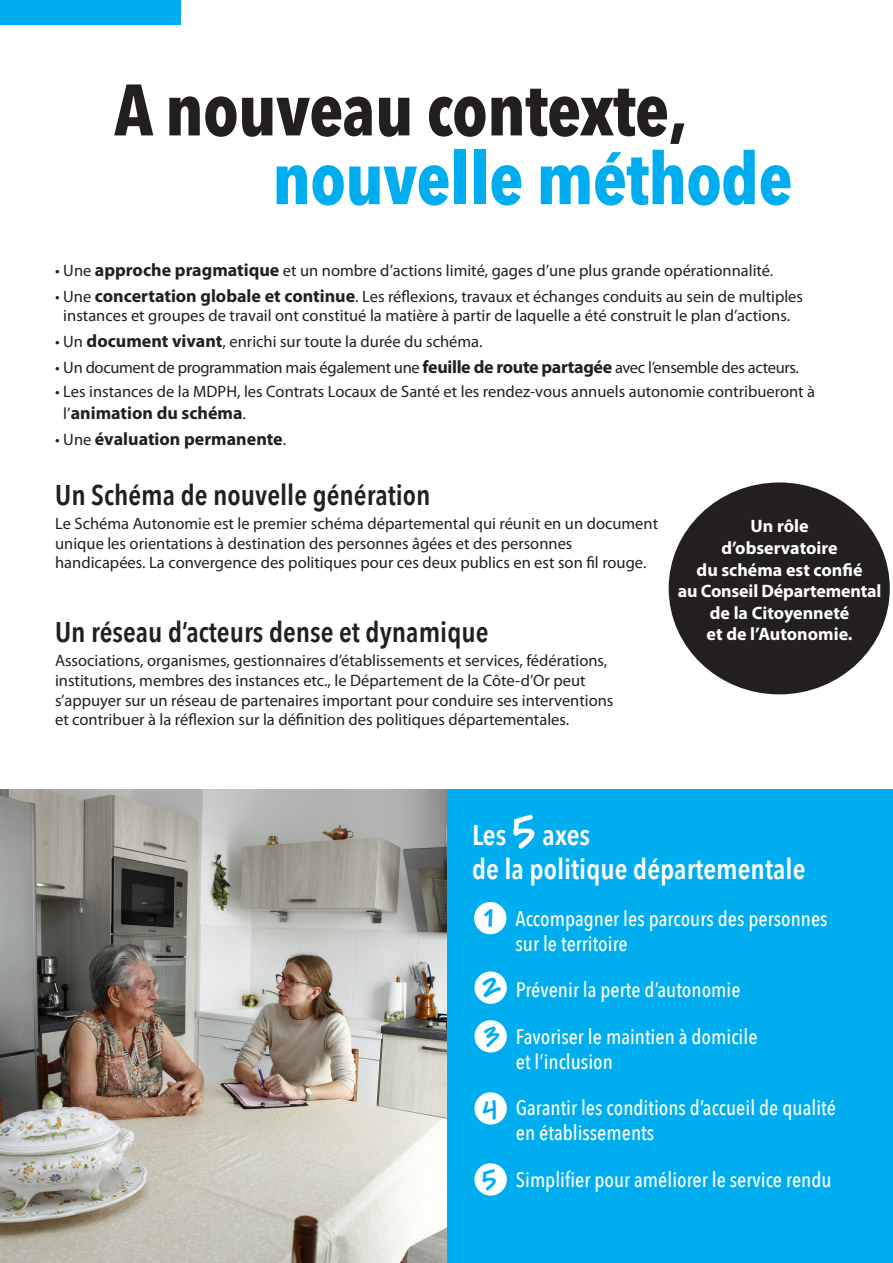
<style>
.page{position:relative;width:893px;height:1263px;background:#fff}
.page>*{position:absolute;margin:0;border:0;box-sizing:border-box;transform-origin:0 0}
.t1{font:700 72px "Avenir Next Condensed";letter-spacing:-.01em;color:#231f20}
.t2{font:700 72px "Avenir Next Condensed";letter-spacing:-.01em;color:#00aeef}
.t3{font:34.8px/69.6px "Tylerwolf";color:#00aeef}
.t4{font:600 28.5px "Avenir Next Condensed";color:#231f20}
.t5{font:600 28.5px/34.2px "Avenir Next Condensed";color:#fff}
.t6{font:500 21px/25.2px "Avenir Next Condensed";color:#fff}
.t7{font:700 18px/21.6px "Myriad Pro";color:#fff;text-align:center}
.t8{font:700 18px "Myriad Pro";color:#231f20}
.t9{font:16.5px/19.8px "Myriad Pro";color:#231f20}
.t10{font:16.5px "Myriad Pro";letter-spacing:-.02em;color:#231f20}
.s1{font-weight:700;font-size:18px}
.s2{font-weight:400;font-size:16.5px}
.s3{font-family:"Tylerwolf";font-weight:400;font-size:55.5px}
</style>
<div class="page">
<div style="left:0;top:0;width:181px;height:24px;background:#00aeef"></div>
<div style="left:440px;top:790px;width:453px;height:473px;background:#00aeef"></div>
<div style="left:669px;top:482px;width:221px;height:212px;background:#231f20;border-radius:50%"></div>
<img style="left:0;top:790px;width:446px;height:473px">
<div style="left:474px;top:902px;width:32px;height:32px;background:#fff;border-radius:50%"></div>
<div style="left:474px;top:971px;width:33px;height:33px;background:#fff;border-radius:50%"></div>
<div style="left:474px;top:1020px;width:33px;height:32px;background:#fff;border-radius:50%"></div>
<div style="left:474px;top:1092px;width:33px;height:32px;background:#fff;border-radius:50%"></div>
<div style="left:474px;top:1163px;width:33px;height:32px;background:#fff;border-radius:50%"></div>
<h1 class="t1" style="left:114px;top:66px;width:575px">A nouveau contexte,</h1>
<h1 class="t2" style="left:272px;top:135px;width:522px">nouvelle méthode</h1>
<p class="t9" style="left:55px;top:260px;width:720px">• Une <span class="s1">approche pragmatique</span> et un nombre d’actions limité, gages d’une plus grande opérationnalité.</p>
<p class="t9" style="left:55px;top:286px;width:749px;text-align:center">• Une <span class="s1">concertation globale et continue</span>. Les réflexions, travaux et échanges conduits au sein de multiples instances et groupes de travail ont constitué la matière à partir de laquelle a été construit le plan d’actions.</p>
<p class="t9" style="left:55px;top:332px;width:429px">• Un <span class="s1">document vivant</span>, enrichi sur toute la durée du schéma.</p>
<p class="t10" style="left:55px;top:357px;width:745px">• Un document de programmation mais également une <span class="s1">feuille de route partagée</span> avec l’ensemble des acteurs.</p>
<p class="t9" style="left:55px;top:381px;width:761px">• Les instances de la MDPH, les Contrats Locaux de Santé et les rendez-vous annuels autonomie contribueront à</p>
<p class="t8" style="left:63px;top:401px;width:184px"><span class="s2">l’</span>animation du schéma<span class="s2">.</span></p>
<p class="t8" style="left:55px;top:427px;width:233px"><span class="s2">• Une</span> évaluation permanente<span class="s2">.</span></p>
<h3 class="t4" style="left:55px;top:470px;width:377px">Un Schéma de nouvelle génération</h3>
<p class="t9" style="left:55px;top:513px;width:604px">Le Schéma Autonomie est le premier schéma départemental qui réunit en un document unique les orientations à destination des personnes âgées et des personnes handicapées. La convergence des politiques pour ces deux publics en est son fil rouge.</p>
<p class="t7" style="left:678px;top:515px;width:205px">Un rôle<br>d’observatoire<br>du schéma est confié<br>au Conseil Départemental de la Citoyenneté<br>et de l’Autonomie.</p>
<h3 class="t4" style="left:55px;top:607px;width:435px">Un réseau d’acteurs dense et dynamique</h3>
<p class="t9" style="left:55px;top:650px;width:560px">Associations, organismes, gestionnaires d’établissements et services, fédérations, institutions, membres des instances etc., le Département de la Côte-d’Or peut s’appuyer sur un réseau de partenaires important pour conduire ses interventions et contribuer à la réflexion sur la définition des politiques départementales.</p>
<h3 class="t5" style="left:472px;top:817px;width:335px">Les <span class="s3">5</span> axes<br>de la politique départementale</h3>
<p class="t6" style="left:515px;top:905px;width:314px">Accompagner les parcours des personnes sur le territoire</p>
<p class="t6" style="left:516px;top:977px;width:226px">Prévenir la perte d’autonomie</p>
<p class="t6" style="left:516px;top:1023px;width:243px">Favoriser le maintien à domicile et l’inclusion</p>
<p class="t6" style="left:516px;top:1095px;width:322px">Garantir les conditions d’accueil de qualité en établissements</p>
<p class="t6" style="left:516px;top:1167px;width:317px">Simplifier pour améliorer le service rendu</p>
<h2 class="t3" style="left:482px;top:882px;width:20px">1<br>2</h2>
<h2 class="t3" style="left:482px;top:999px;width:18px;line-height:72.9px">3<br>4</h2>
<h2 class="t3" style="left:482px;top:1143px;width:17px">5</h2>
</div>
